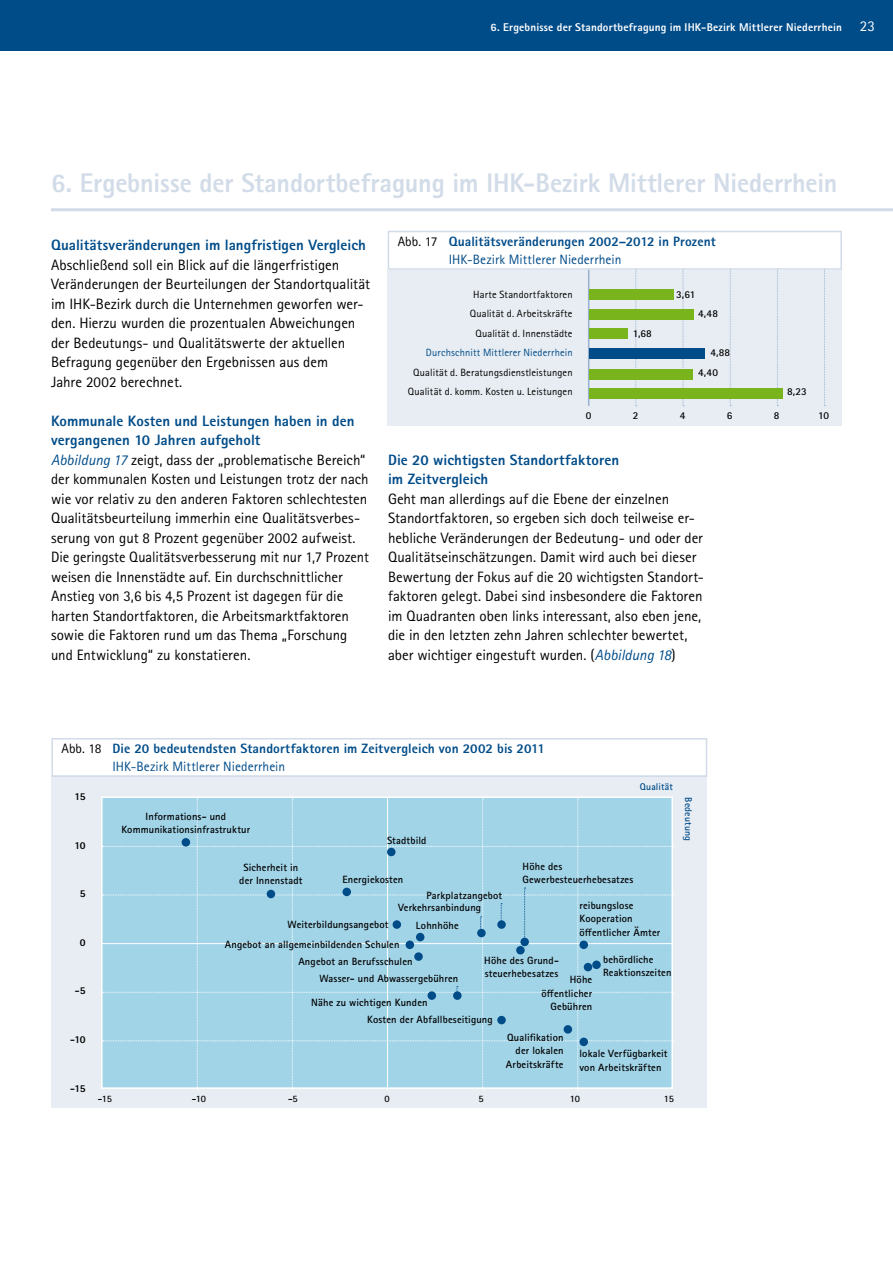
<style>
.page{position:relative;width:893px;height:1263px;background:#fff}
.page>*{position:absolute;margin:0;border:0;box-sizing:border-box;transform-origin:0 0}
.t1{font:800 27px "Rotis Sans Serif Pro";letter-spacing:-.005em;color:#d2dce8}
.t2{font:15px/19.5px "Rotis Sans Serif Pro";letter-spacing:-.005em;color:#000}
.t3{font:800 15px/19.5px "Rotis Sans Serif Pro";letter-spacing:.005em;color:#004c89}
.t4{font:15px "Rotis Sans Serif Pro";color:#fff}
.t5{font:800 13.5px/18px "Rotis Sans Serif Pro";letter-spacing:.01em;color:#004c89}
.t6{font:800 11.25px "Rotis Sans Serif Pro";letter-spacing:.015em;color:#fff}
.t7{font:700 10.5px/13.5px "Rotis Sans Serif Pro";letter-spacing:.015em;color:#000}
.t8{font:10.5px/19.5px "Rotis Sans Serif Pro";letter-spacing:.01em;color:#000;text-align:center}
.t9{font:10.5px "Rotis Sans Serif Pro";letter-spacing:.01em;color:#004c89}
.t10{font:800 10.5px "Rotis Sans Serif Pro";letter-spacing:-.04em;color:#000}
.t11{font:700 9.75px "Rotis Sans Serif Pro";letter-spacing:.015em;color:#004c89}
.t12{font:700 9.75px "Rotis Sans Serif Pro";letter-spacing:-.035em;color:#000}
.s1{font-weight:800;color:#004c89}
.s2{font-style:italic;color:#004c89}
.s3{font-weight:400;color:#000}
.s4{font-weight:400}
</style>
<div class="page">
<div style="left:0;top:0;width:893px;height:51px;background:#004c89"></div>
<div style="left:388px;top:270px;width:454px;height:156px;background:#e8edf3"></div>
<hr style="left:588px;top:269px;width:1px;height:137px;background:#98b0cf">
<svg style="left:635px;top:270px;width:2px;height:136px"></svg>
<svg style="left:730px;top:270px;width:1px;height:136px"></svg>
<svg style="left:824px;top:270px;width:1px;height:136px"></svg>
<svg style="left:683px;top:270px;width:1px;height:136px"></svg>
<svg style="left:777px;top:270px;width:1px;height:136px"></svg>
<div style="left:388px;top:231px;width:454px;height:39px;border:2px solid #d2dce8"></div>
<div style="left:589px;top:289px;width:85px;height:11px;background:#79b41c"></div>
<div style="left:589px;top:328px;width:39px;height:11px;background:#79b41c"></div>
<div style="left:589px;top:348px;width:116px;height:10px;background:#004c89"></div>
<div style="left:589px;top:369px;width:104px;height:10px;background:#79b41c"></div>
<div style="left:589px;top:309px;width:105px;height:10px;background:#79b41c"></div>
<div style="left:589px;top:388px;width:194px;height:11px;background:#79b41c"></div>
<hr style="left:51px;top:208px;width:842px;height:3px;background:#d2dce8">
<div style="left:51px;top:775px;width:656px;height:333px;background:#e8edf3"></div>
<div style="left:51px;top:738px;width:656px;height:39px;border:2px solid #d2dce8"></div>
<div style="left:102px;top:798px;width:572px;height:293px;background:#a2d4e8"></div>
<p class="t6" style="left:491px;top:20px;width:353px">6. Ergebnisse der Standortbefragung im IHK-Bezirk Mittlerer Niederrhein</p>
<p class="t4" style="left:860px;top:17px;width:17px">23</p>
<h1 class="t1" style="left:51px;top:165px;width:788px">6. Ergebnisse der Standortbefragung im IHK-Bezirk Mittlerer Niederrhein</h1>
<p class="t3" style="left:51px;top:235px;width:316px">Qualitätsveränderungen im langfristigen Vergleich</p>
<p class="t2" style="left:51px;top:255px;width:321px">Abschließend soll ein Blick auf die längerfristigen Veränderungen der Beurteilungen der Standortqualität im IHK-Bezirk durch die Unternehmen geworfen wer&shy;den. Hierzu wurden die prozentualen Abweichungen der Bedeutungs- und Qualitätswerte der aktuellen Befragung gegenüber den Ergebnissen aus dem<br>Jahre 2002 berechnet.</p>
<p class="t2" style="left:51px;top:411px;width:319px"><span class="s1">Kommunale Kosten und Leistungen haben in den vergangenen 10 Jahren aufgeholt<br></span><span class="s2">Abbildung 17</span> zeigt, dass der „problematische Bereich“ der kommunalen Kosten und Leistungen trotz der nach wie vor relativ zu den anderen Faktoren schlechtesten Qualitätsbeurteilung immerhin eine Qualitätsverbes&shy;serung von gut 8 Prozent gegenüber 2002 aufweist.<br>Die geringste Qualitätsverbesserung mit nur 1,7 Prozent weisen die Innenstädte auf. Ein durchschnittlicher Anstieg von 3,6 bis 4,5 Prozent ist dagegen für die harten Standortfaktoren, die Arbeitsmarktfaktoren sowie die Faktoren rund um das Thema „Forschung und Entwicklung“ zu konstatieren.</p>
<p class="t5" style="left:449px;top:232px;width:269px;text-indent:-51px"><span class="s3">Abb. 17</span> Qualitätsveränderungen 2002–2012 in Prozent<br><span class="s4">IHK-Bezirk Mittlerer Niederrhein</span></p>
<p class="t8" style="left:470px;top:284px;width:104px">Harte Standortfaktoren<br>Qualität d. Arbeitskräfte<br>Qualität d. Innenstädte</p>
<p class="t9" style="left:426px;top:346px;width:148px">Durchschnitt Mittlerer Niederrhein</p>
<p class="t8" style="left:408px;top:362px;width:166px">Qualität d. Beratungsdienstleistungen<br>Qualität d. komm. Kosten u. Leistungen</p>
<p class="t7" style="left:633px;top:326px;width:21px">1,68</p>
<p class="t7" style="left:676px;top:287px;width:21px">3,61</p>
<p class="t7" style="left:698px;top:307px;width:21px">4,48</p>
<p class="t7" style="left:698px;top:343px;width:34px;line-height:19.5px;text-indent:12px">4,88<br>4,40</p>
<p class="t7" style="left:787px;top:385px;width:21px">8,23</p>
<p class="t7" style="left:586px;top:409px;width:7px">0</p>
<p class="t7" style="left:633px;top:409px;width:7px">2</p>
<p class="t7" style="left:680px;top:409px;width:7px">4</p>
<p class="t7" style="left:727px;top:409px;width:7px">6</p>
<p class="t7" style="left:774px;top:409px;width:7px">8</p>
<p class="t7" style="left:818px;top:409px;width:12px">10</p>
<p class="t3" style="left:388px;top:450px;width:233px">Die 20 wichtigsten Standortfaktoren im Zeitvergleich</p>
<p class="t2" style="left:388px;top:489px;width:317px">Geht man allerdings auf die Ebene der einzelnen Standortfaktoren, so ergeben sich doch teilweise er&shy;hebliche Veränderungen der Bedeutung- und oder der Qualitätseinschätzungen. Damit wird auch bei dieser Bewertung der Fokus auf die 20 wichtigsten Standort&shy;faktoren gelegt. Dabei sind insbesondere die Faktoren im Quadranten oben links interessant, also eben jene, die in den letzten zehn Jahren schlechter bewertet, aber wichtiger eingestuft wurden. (<span class="s2">Abbildung 18</span>)</p>
<p class="t5" style="left:112px;top:739px;width:434px;text-indent:-51px"><span class="s3">Abb. 18</span> Die 20 bedeutendsten Standortfaktoren im Zeitvergleich von 2002 bis 2011<br><span class="s4">IHK-Bezirk Mittlerer Niederrhein</span></p>
<p class="t10" style="left:75px;top:790px;width:13px">15</p>
<p class="t7" style="left:121px;top:809px;width:130px;text-align:center">Informations- und<br>Kommunikationsinfrastruktur</p>
<p class="t11" style="left:640px;top:780px;width:35px">Qualität</p>
<p class="t10" style="left:74px;top:838px;width:13px">10</p>
<p class="t10" style="left:80px;top:887px;width:7px">5</p>
<p class="t10" style="left:80px;top:935px;width:7px">0</p>
<p class="t10" style="left:75px;top:984px;width:12px">-5</p>
<p class="t10" style="left:70px;top:1033px;width:17px">-10</p>
<p class="t10" style="left:70px;top:1081px;width:17px">-15</p>
<p class="t7" style="left:239px;top:860px;width:65px;text-align:center">Sicherheit in der Innenstadt</p>
<p class="t7" style="left:387px;top:833px;width:41px">Stadtbild</p>
<p class="t7" style="left:342px;top:872px;width:62px">Energiekosten</p>
<p class="t7" style="left:426px;top:889px;width:77px">Parkplatzangebot</p>
<p class="t7" style="left:398px;top:900px;width:85px">Verkehrsanbindung</p>
<p class="t7" style="left:288px;top:917px;width:102px">Weiterbildungsangebot</p>
<p class="t7" style="left:225px;top:937px;width:176px">Angebot an allgemeinbildenden Schulen</p>
<p class="t7" style="left:416px;top:918px;width:44px">Lohnhöhe</p>
<p class="t7" style="left:523px;top:859px;width:112px">Höhe des<br>Gewerbesteuerhebesatzes</p>
<p class="t7" style="left:579px;top:898px;width:82px">reibungslose<br>Kooperation öffentlicher Ämter</p>
<p class="t7" style="left:484px;top:953px;width:76px">Höhe des Grund&shy;steuerhebesatzes</p>
<p class="t7" style="left:367px;top:1013px;width:127px">Kosten der Abfallbeseitigung</p>
<p class="t7" style="left:298px;top:955px;width:116px">Angebot an Berufsschulen</p>
<p class="t7" style="left:319px;top:971px;width:140px">Wasser- und Abwassergebühren</p>
<p class="t7" style="left:541px;top:973px;width:52px;text-align:right">Höhe öffentlicher<br>Gebühren</p>
<p class="t7" style="left:311px;top:995px;width:118px">Nähe zu wichtigen Kunden</p>
<p class="t7" style="left:603px;top:952px;width:70px">behördliche<br>Reaktionszeiten</p>
<p class="t7" style="left:506px;top:1030px;width:59px;text-align:right">Qualifikation der lokalen<br>Arbeitskräfte</p>
<p class="t7" style="left:579px;top:1047px;width:90px">lokale Verfügbarkeit von Arbeitskräften</p>
<p class="t12" style="left:98px;top:1093px;width:16px">-15</p>
<p class="t12" style="left:192px;top:1093px;width:16px">-10</p>
<p class="t12" style="left:288px;top:1093px;width:11px">-5</p>
<p class="t12" style="left:384px;top:1093px;width:7px">0</p>
<p class="t12" style="left:478px;top:1093px;width:7px">5</p>
<p class="t12" style="left:570px;top:1093px;width:12px">10</p>
<p class="t12" style="left:664px;top:1093px;width:12px">15</p>
<p class="t11" style="left:695px;top:797px;width:45px;rotate:90deg">Bedeutung</p>
</div>
